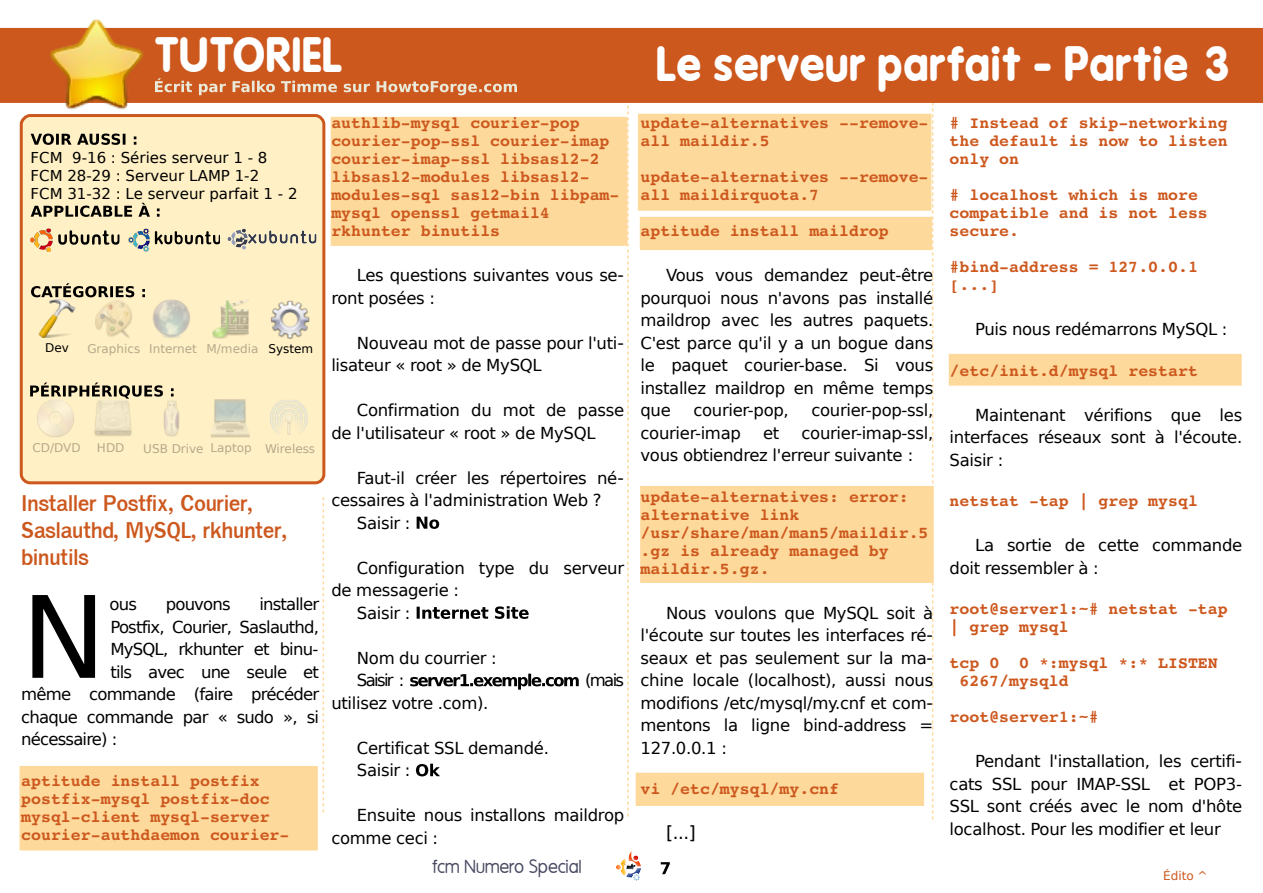
<style>
.page{position:relative;width:1263px;height:893px;background:#fff}
.page>*{position:absolute;margin:0;border:0;box-sizing:border-box;transform-origin:0 0}
.t1{font:113.55px "DejaVu Sans";color:#000}
.t2{font:700 46.5px "Mg Open Modata";color:#fff;scale:.9 1}
.t3{font:700 22.5px/27px "Garuda";letter-spacing:-.03em;color:#cd581e}
.t4{font:18px "Mg Open Modata";color:#4a4c63}
.t5{font:18px "DejaVu Sans";color:#000}
.t6{font:16.5px/22.5px "DejaVu Sans";letter-spacing:-.02em;color:#000}
.t7{font:700 16.5px/18px "Courier 10 Pitch BT";color:#cd581e}
.t8{font:16.5px "DejaVu Sans";letter-spacing:-.05em;color:#000}
.t9{font:15px/18px "DejaVu Sans";color:#000}
.t10{font:12px "DejaVu Sans";color:rgb(0 0 0/.3)}
.t11{font:12px "DejaVu Sans";color:#cd581e}
.t12{font:12px "DejaVu Sans";color:#000}
.s1{color:#000}
.s2{font-size:18px}
</style>
<div class="page">
<svg style="left:627px;top:105px;width:2px;height:711px"></svg>
<svg style="left:932px;top:103px;width:1px;height:716px"></svg>
<img style="left:616px;top:851px;width:25px;height:30px">
<svg style="left:661px;top:862px;width:9px;height:12px"></svg>
<div style="left:640px;top:486px;width:294px;height:97px;background:#fdd99b"></div>
<div style="left:640px;top:217px;width:292px;height:33px;background:#fdd99b"></div>
<div style="left:949px;top:354px;width:293px;height:32px;background:#fdd99b"></div>
<div style="left:636px;top:773px;width:288px;height:33px;background:#fdd99b"></div>
<div style="left:638px;top:114px;width:293px;height:97px;background:#fdd99b"></div>
<div style="left:20px;top:766px;width:298px;height:84px;background:#fdd99b"></div>
<div style="left:331px;top:117px;width:296px;height:129px;background:#fdd99b"></div>
<div style="left:0;top:28px;width:1263px;height:75px;background:#cd581e"></div>
<svg style="left:155px;top:78px;width:37px;height:14px"></svg>
<svg style="left:199px;top:84px;width:27px;height:11px"></svg>
<svg style="left:233px;top:81px;width:42px;height:11px"></svg>
<svg style="left:281px;top:81px;width:56px;height:731px"></svg>
<svg style="left:344px;top:84px;width:26px;height:8px"></svg>
<svg style="left:377px;top:81px;width:140px;height:14px"></svg>
<svg style="left:19px;top:113px;width:308px;height:373px"></svg>
<img style="left:48px;top:19px;width:96px;height:91px">
<svg style="left:31px;top:134px;width:94px;height:11px"></svg>
<svg style="left:134px;top:136px;width:2px;height:9px"></svg>
<svg style="left:31px;top:206px;width:101px;height:11px"></svg>
<svg style="left:138px;top:203px;width:12px;height:14px"></svg>
<svg style="left:157px;top:208px;width:3px;height:9px"></svg>
<img style="left:30px;top:228px;width:89px;height:24px">
<img style="left:128px;top:228px;width:92px;height:24px">
<img style="left:227px;top:228px;width:89px;height:22px">
<svg style="left:31px;top:283px;width:103px;height:14px"></svg>
<svg style="left:142px;top:289px;width:3px;height:8px"></svg>
<svg style="left:30px;top:383px;width:133px;height:16px"></svg>
<svg style="left:171px;top:388px;width:3px;height:8px"></svg>
<img style="left:94px;top:300px;width:39px;height:38px">
<img style="left:37px;top:299px;width:38px;height:38px">
<img style="left:152px;top:300px;width:38px;height:38px">
<img style="left:211px;top:300px;width:39px;height:38px">
<img style="left:271px;top:300px;width:38px;height:39px">
<img style="left:94px;top:399px;width:38px;height:39px">
<img style="left:36px;top:399px;width:39px;height:38px">
<img style="left:153px;top:399px;width:38px;height:39px">
<img style="left:211px;top:399px;width:38px;height:39px">
<img style="left:270px;top:400px;width:38px;height:38px">
<svg style="left:417px;top:517px;width:22px;height:12px"></svg>
<svg style="left:417px;top:607px;width:71px;height:12px"></svg>
<svg style="left:495px;top:606px;width:34px;height:13px"></svg>
<svg style="left:410px;top:674px;width:169px;height:16px"></svg>
<svg style="left:416px;top:764px;width:24px;height:12px"></svg>
<h2 class="t2" style="left:156px;top:28px;width:210px">TUTORIEL</h2>
<h2 class="t2" style="left:657px;top:37px;width:641px">Le serveur parfait - Partie 3</h2>
<p class="t9" style="left:31px;top:148px;width:269px">FCM 9-16 : Séries serveur 1 - 8<br>FCM 28-29 : Serveur LAMP 1-2<br>FCM 31-32 : Le serveur parfait 1 - 2</p>
<p class="t12" style="left:45px;top:341px;width:25px">Dev</p>
<p class="t10" style="left:87px;top:342px;width:227px">Graphics Internet M/media <span class="s1">System</span></p>
<p class="t10" style="left:32px;top:441px;width:50px">CD/DVD</p>
<p class="t10" style="left:97px;top:441px;width:29px">HDD</p>
<p class="t10" style="left:143px;top:442px;width:173px">USB Drive Laptop Wireless</p>
<h3 class="t3" style="left:21px;top:490px;width:267px">Installer Postfix, Courier,<br>Saslauthd, MySQL, rkhunter, binutils</h3>
<h1 class="t1" style="left:21px;top:572px;width:86px">N</h1>
<p class="t6" style="left:110px;top:593px;width:29px">ous</p>
<p class="t8" style="left:166px;top:595px;width:66px">pouvons</p>
<p class="t8" style="left:259px;top:595px;width:61px">installer</p>
<p class="t8" style="left:110px;top:617px;width:210px">Postfix, Courier, Saslauthd,</p>
<p class="t8" style="left:110px;top:640px;width:209px">MySQL, rkhunter et binu-</p>
<p class="t8" style="left:110px;top:662px;width:210px">tils avec une seule et</p>
<p class="t8" style="left:21px;top:685px;width:299px">même commande (faire précéder</p>
<p class="t8" style="left:21px;top:707px;width:299px">chaque commande par « sudo », si</p>
<p class="t8" style="left:21px;top:730px;width:98px">nécessaire) :</p>
<p class="t7" style="left:21px;top:772px;width:270px">aptitude install postfix postfix-mysql postfix-doc mysql-client mysql-server courier-authdaemon courier-</p>
<p class="t7" style="left:331px;top:114px;width:290px">authlib-mysql courier-pop courier-pop-ssl courier-imap courier-imap-ssl libsasl2-2 libsasl2-modules libsasl2- modules-sql sasl2-bin libpam&shy;mysql openssl getmail4 rkhunter binutils</p>
<p class="t6" style="left:331px;top:264px;width:294px;text-indent:26px">Les questions suivantes vous se&shy;ront posées :</p>
<p class="t6" style="left:331px;top:332px;width:294px;text-indent:26px">Nouveau mot de passe pour l'uti&shy;lisateur « root » de MySQL</p>
<p class="t6" style="left:331px;top:399px;width:294px;text-indent:26px">Confirmation du mot de passe de l'utilisateur « root » de MySQL</p>
<p class="t6" style="left:357px;top:467px;width:268px">Faut-il créer les répertoires né<span class="s2">-</span></p>
<p class="t6" style="left:331px;top:489px;width:272px">cessaires à l'administration Web ?</p>
<p class="t6" style="left:357px;top:512px;width:55px">Saisir :</p>
<p class="t6" style="left:357px;top:557px;width:269px">Configuration type du serveur</p>
<p class="t6" style="left:331px;top:579px;width:129px">de messagerie :</p>
<p class="t6" style="left:357px;top:602px;width:55px">Saisir :</p>
<p class="t6" style="left:357px;top:647px;width:141px">Nom du courrier :<br>Saisir :</p>
<p class="t6" style="left:585px;top:669px;width:41px">(mais</p>
<p class="t6" style="left:331px;top:692px;width:159px">utilisez votre .com).</p>
<p class="t6" style="left:357px;top:737px;width:194px">Certificat SSL demandé.<br>Saisir :</p>
<p class="t6" style="left:331px;top:804px;width:294px;text-indent:26px">Ensuite nous installons maildrop comme ceci :</p>
<p class="t7" style="left:640px;top:114px;width:290px">update-alternatives --remove&shy;all maildir.5</p>
<p class="t7" style="left:640px;top:168px;width:290px">update-alternatives --remove&shy;all maildirquota.7</p>
<p class="t7" style="left:640px;top:222px;width:250px">aptitude install maildrop</p>
<p class="t6" style="left:640px;top:264px;width:294px;text-align:justify;text-indent:26px">Vous vous demandez peut-être pourquoi nous n'avons pas installé maildrop avec les autres paquets.<br>C'est parce qu'il y a un bogue dans le paquet courier-base. Si vous installez maildrop en même temps que</p>
<p class="t6" style="left:693px;top:399px;width:97px">courier-pop,</p>
<p class="t6" style="left:811px;top:399px;width:123px">courier-pop-ssl,</p>
<p class="t6" style="left:640px;top:422px;width:102px">courier-imap</p>
<p class="t6" style="left:763px;top:422px;width:18px">et</p>
<p class="t6" style="left:640px;top:422px;width:294px;text-indent:161px">courier-imap-ssl, vous obtiendrez l'erreur suivante :</p>
<p class="t7" style="left:640px;top:488px;width:290px">update-alternatives: error: alternative link /usr/share/man/man5/maildir.5 .gz is already managed by maildir.5.gz.</p>
<p class="t6" style="left:640px;top:602px;width:294px;text-align:justify;text-indent:26px">Nous voulons que MySQL soit à l'écoute sur toutes les interfaces ré&shy;seaux et pas seulement sur la ma&shy;chine locale (localhost), aussi nous modifions /etc/mysql/my.cnf et com&shy;mentons la ligne bind-address = 127.0.0.1 :</p>
<p class="t7" style="left:640px;top:780px;width:200px">vi /etc/mysql/my.cnf</p>
<p class="t5" style="left:666px;top:822px;width:31px">[...]</p>
<p class="t7" style="left:949px;top:115px;width:280px;text-align:justify"># Instead of skip-networking the default is now to listen only on</p>
<p class="t7" style="left:949px;top:187px;width:260px"># localhost which is more compatible and is not less secure.</p>
<p class="t7" style="left:949px;top:259px;width:250px">#bind-address = 127.0.0.1 [...]</p>
<p class="t6" style="left:975px;top:318px;width:254px">Puis nous redémarrons MySQL :</p>
<p class="t7" style="left:949px;top:362px;width:250px">/etc/init.d/mysql restart</p>
<p class="t6" style="left:949px;top:404px;width:294px;text-align:justify;text-indent:26px">Maintenant vérifions que les interfaces réseaux sont à l'écoute.<br>Saisir :</p>
<p class="t7" style="left:949px;top:493px;width:250px">netstat -tap | grep mysql</p>
<p class="t6" style="left:949px;top:534px;width:294px;text-indent:26px">La sortie de cette commande doit ressembler à :</p>
<p class="t7" style="left:949px;top:601px;width:280px">root@server1:~# netstat -tap | grep mysql</p>
<p class="t7" style="left:959px;top:655px;width:260px;text-indent:-10px">tcp 0 0 *:mysql *:* LISTEN<br>6267/mysqld</p>
<p class="t7" style="left:949px;top:709px;width:150px">root@server1:~#</p>
<p class="t6" style="left:949px;top:750px;width:294px;text-align:justify;text-indent:26px">Pendant l'installation, les certifi&shy;cats SSL pour IMAP-SSL et POP3- SSL sont créés avec le nom d'hôte localhost. Pour les modifier et leur</p>
<p class="t4" style="left:432px;top:857px;width:151px">fcm Numero Special</p>
<p class="t11" style="left:1163px;top:869px;width:46px">Édito ^</p>
</div>
